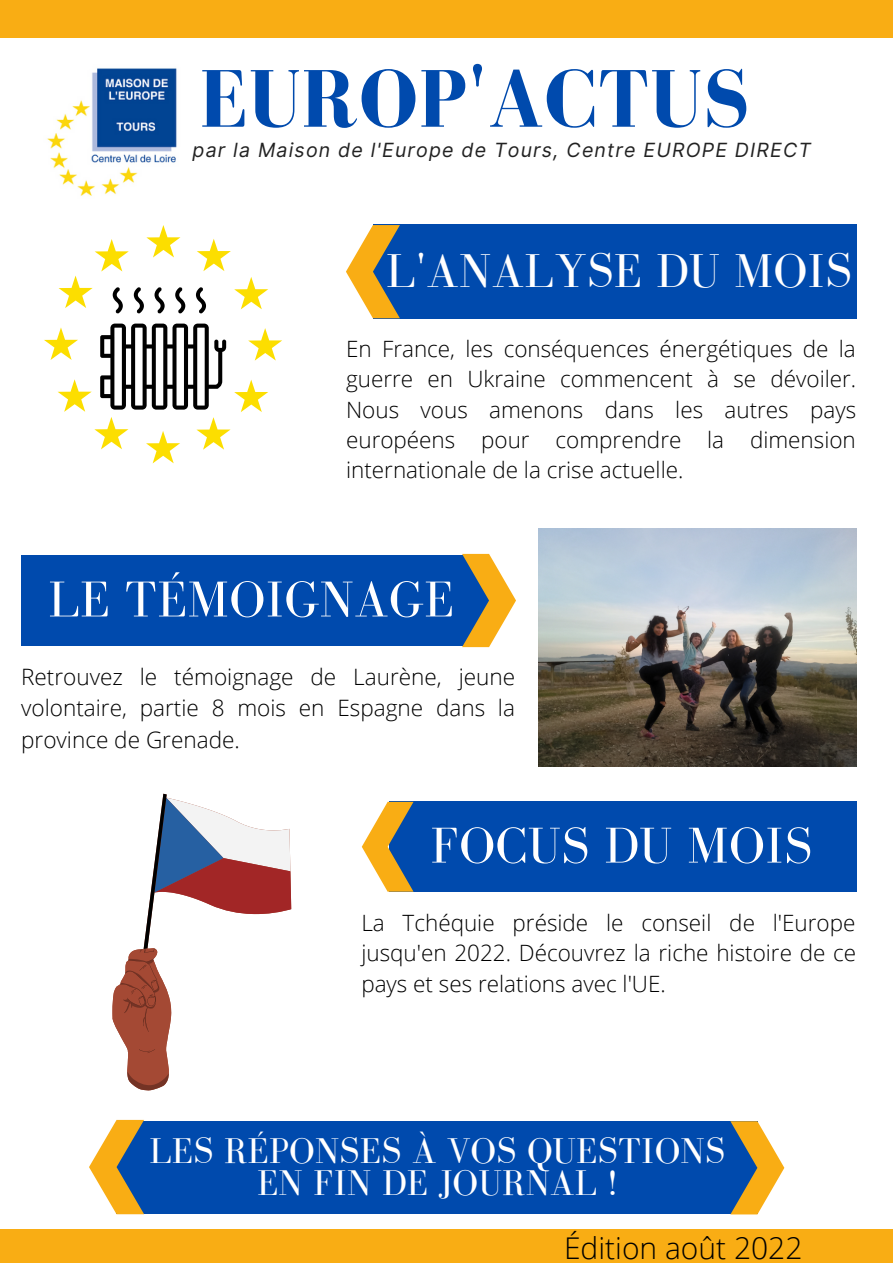
<style>
.page{position:relative;width:893px;height:1264px;background:#fff}
.page>*{position:absolute;margin:0;border:0;box-sizing:border-box;transform-origin:0 0}
.t1{font:700 83.85px "Bodoni FLF";letter-spacing:.01em;color:#004aad}
.t2{font:51.75px "Bodoni FLF";letter-spacing:.01em;color:#fff}
.t3{font:48.75px "Bodoni FLF";letter-spacing:.01em;color:#fff}
.t4{font:36.75px/32.5px "Bodoni FLF";letter-spacing:.01em;color:#fff;text-align:center}
.t5{font:300 30px "Open Sans";color:#000}
.t6{font:300 22.5px/30.3px "Open Sans";color:#000;text-align:justify}
.t7{font:italic 19.5px "Inter";letter-spacing:.06em;color:#222}
</style>
<div class="page">
<div style="left:0;top:1229px;width:892px;height:33px;background:#f9ad14"></div>
<div style="left:0;top:0;width:892px;height:38px;background:#f9ad14"></div>
<div style="left:373px;top:225px;width:483px;height:93px;background:#004aad"></div>
<div style="left:21px;top:555px;width:468px;height:90px;background:#004aad"></div>
<div style="left:388px;top:801px;width:468px;height:90px;background:#004aad"></div>
<div style="left:116px;top:1121px;width:476px;height:91px;background:#004aad"></div>
<img style="left:47px;top:68px;width:130px;height:128px">
<div style="left:281px;top:1121px;width:476px;height:91px;background:#004aad"></div>
<svg style="left:462px;top:554px;width:54px;height:93px"></svg>
<svg style="left:346px;top:225px;width:54px;height:93px"></svg>
<svg style="left:362px;top:801px;width:51px;height:90px"></svg>
<svg style="left:730px;top:1121px;width:54px;height:93px"></svg>
<svg style="left:89px;top:1119px;width:55px;height:95px"></svg>
<svg style="left:112px;top:793px;width:179px;height:297px"></svg>
<svg style="left:44px;top:225px;width:238px;height:238px"></svg>
<img style="left:538px;top:528px;width:318px;height:238px">
<h1 class="t1" style="left:200px;top:53px;width:551px">EUROP'ACTUS</h1>
<p class="t7" style="left:193px;top:138px;width:620px">par la Maison de l'Europe de Tours, Centre EUROPE DIRECT</p>
<h3 class="t3" style="left:386px;top:245px;width:467px">L'ANALYSE DU MOIS</h3>
<p class="t6" style="left:346px;top:333px;width:511px">En France, les conséquences énergétiques de la guerre en Ukraine commencent à se dévoiler.<br>Nous vous amenons dans les autres pays européens pour comprendre la dimension internationale de la crise actuelle.</p>
<h2 class="t2" style="left:48px;top:571px;width:407px">LE TÉMOIGNAGE</h2>
<p class="t6" style="left:21px;top:660px;width:495px;line-height:31.5px">Retrouvez le témoignage de Laurène, jeune volontaire, partie 8 mois en Espagne dans la province de Grenade.</p>
<h2 class="t2" style="left:430px;top:817px;width:383px">FOCUS DU MOIS</h2>
<p class="t6" style="left:361px;top:907px;width:496px">La Tchéquie préside le conseil de l'Europe jusqu'en 2022. Découvrez la riche histoire de ce pays et ses relations avec l'UE.</p>
<h3 class="t4" style="left:149px;top:1133px;width:577px">LES RÉPONSES À VOS QUESTIONS<br>EN FIN DE JOURNAL !</h3>
<h3 class="t5" style="left:564px;top:1227px;width:240px">Édition août 2022</h3>
</div>
